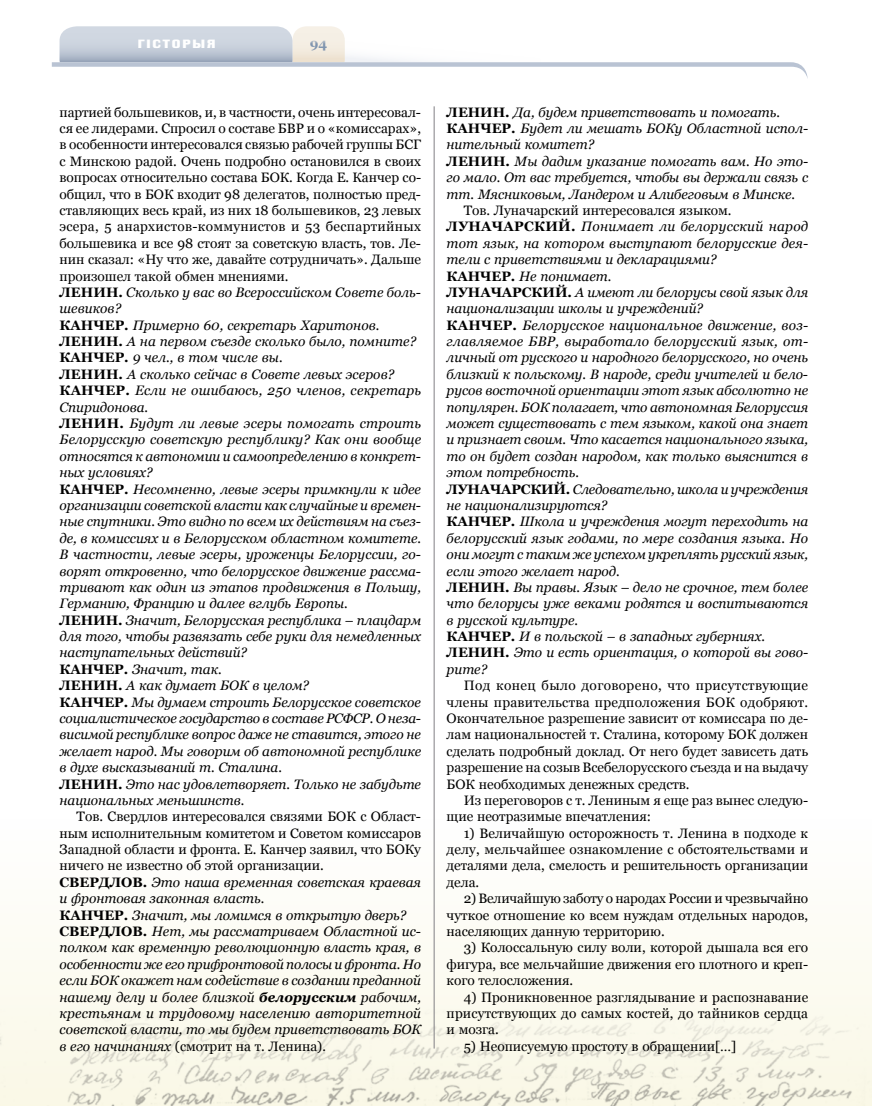
<style>
.page{position:relative;width:872px;height:1106px;background:#fff}
.page>*{position:absolute;margin:0;border:0;box-sizing:border-box;transform-origin:0 0}
.t1{font:italic 13.65px/16.4px "Georgia";color:#000}
.t2{font:13.65px/16.4px "Georgia";color:#000;text-align:justify}
.t3{font:700 13.5px "Georgia";color:#8095af}
.t4{font:12px "Black Grotesk C";letter-spacing:.15em;color:#fff}
.s1{font-style:normal}
.s2{font-weight:700;font-style:normal}
.s3{font-weight:700}
</style>
<div class="page">
<svg style="left:52px;top:26px;width:755px;height:51px"></svg>
<svg style="left:0;top:819px;width:872px;height:287px;fill:#fcfbf2"></svg>
<hr style="left:434px;top:106px;width:1px;height:942px;background:#818084">
<p class="t4" style="left:138px;top:36px;width:79px">гісторыя</p>
<p class="t3" style="left:309px;top:35px;width:19px">94</p>
<p class="t1" style="left:60px;top:104px;width:363px"><span class="s1">партией большевиков, и, в частности, очень интересовал&shy;ся ее лидерами. Спросил о составе БВР и о «комиссарах», в особенности интересовался связью рабочей группы БСГ с Минскою радой. Очень подробно остановился в своих вопросах относительно состава БОК. Когда Е. Канчер со&shy;общил, что в БОК входит 98 делегатов, полностью пред&shy;ставляющих весь край, из них 18 большевиков, 23 левых эсера, 5 анархистов-коммунистов и 53 беспартийных большевика и все 98 стоят за советскую власть, тов. Ле&shy;нин сказал: «Ну что же, давайте сотрудничать». Дальше произошел такой обмен мнениями.<br></span><span class="s2">ЛЕНИН.</span> Сколько у вас во Всероссийском Совете боль&shy;шевиков?<br><span class="s2">КАНЧЕР.</span> Примерно 60, секретарь Харитонов.<br><span class="s2">ЛЕНИН.</span> А на первом съезде сколько было, помните?<br><span class="s2">КАНЧЕР.</span> 9 чел., в том числе вы.<br><span class="s2">ЛЕНИН.</span> А сколько сейчас в Совете левых эсеров?<br><span class="s2">КАНЧЕР.</span> Если не ошибаюсь, 250 членов, секретарь Спиридонова.<br><span class="s2">ЛЕНИН.</span> Будут ли левые эсеры помогать строить Белорусскую советскую республику? Как они вообще относятся к автономии и самоопределению в конкрет&shy;ных условиях?<br><span class="s2">КАНЧЕР.</span> Несомненно, левые эсеры примкнули к идее организации советской власти как случайные и времен&shy;ные спутники. Это видно по всем их действиям на съез&shy;де, в комиссиях и в Белорусском областном комитете.<br>В частности, левые эсеры, уроженцы Белоруссии, го&shy;ворят откровенно, что белорусское движение рассма&shy;тривают как один из этапов продвижения в Польшу, Германию, Францию и далее вглубь Европы.<br><span class="s2">ЛЕНИН.</span> Значит, Белорусская республика – плацдарм для того, чтобы развязать себе руки для немедленных наступательных действий?<br><span class="s2">КАНЧЕР.</span> Значит, так.<br><span class="s2">ЛЕНИН.</span> А как думает БОК в целом?<br><span class="s2">КАНЧЕР.</span> Мы думаем строить Белорусское советское социалистическое государство в составе РСФСР. О неза&shy;висимой республике вопрос даже не ставится, этого не желает народ. Мы говорим об автономной республике в духе высказываний т. Сталина.<br><span class="s2">ЛЕНИН.</span> Это нас удовлетворяет. Только не забудьте национальных меньшинств.</p>
<p class="t1" style="left:60px;top:808px;width:363px;text-indent:17px"><span class="s1">Тов. Свердлов интересовался связями БОК с Област&shy;ным исполнительным комитетом и Советом комиссаров Западной области и фронта. Е. Канчер заявил, что БОКу ничего не известно об этой организации.<br></span><span class="s2">СВЕРДЛОВ.</span> Это наша временная советская краевая и фронтовая законная власть.<br><span class="s2">КАНЧЕР.</span> Значит, мы ломимся в открытую дверь?<br><span class="s2">СВЕРДЛОВ.</span> Нет, мы рассматриваем Областной ис&shy;полком как временную революционную власть края, в особенности же его прифронтовой полосы и фронта. Но если БОК окажет нам содействие в создании преданной нашему делу и более близкой <span class="s3">белорусским</span> рабочим, крестьянам и трудовому населению авторитетной советской власти, то мы будем приветствовать БОК в его начинаниях <span class="s1">(смотрит на т. Ленина)</span>.</p>
<p class="t1" style="left:446px;top:104px;width:363px"><span class="s2">ЛЕНИН.</span> Да, будем приветствовать и помогать.<br><span class="s2">КАНЧЕР.</span> Будет ли мешать БОКу Областной испол&shy;нительный комитет?<br><span class="s2">ЛЕНИН.</span> Мы дадим указание помогать вам. Но это&shy;го мало. От вас требуется, чтобы вы держали связь с тт. Мясниковым, Ландером и Алибеговым в Минске.</p>
<p class="t1" style="left:446px;top:202px;width:363px;text-indent:17px"><span class="s1">Тов. Луначарский интересовался языком.<br></span><span class="s2">ЛУНАЧАРСКИЙ.</span> Понимает ли белорусский народ тот язык, на котором выступают белорусские дея&shy;тели с приветствиями и декларациями?<br><span class="s2">КАНЧЕР.</span> Не понимает.<br><span class="s2">ЛУНАЧАРСКИЙ.</span> А имеют ли белорусы свой язык для национализации школы и учреждений?<br><span class="s2">КАНЧЕР.</span> Белорусское национальное движение, воз&shy;главляемое БВР, выработало белорусский язык, от&shy;личный от русского и народного белорусского, но очень близкий к польскому. В народе, среди учителей и бело&shy;русов восточной ориентации этот язык абсолютно не популярен. БОК полагает, что автономная Белоруссия может существовать с тем языком, какой она знает и признает своим. Что касается национального языка, то он будет создан народом, как только выяснится в этом потребность.<br><span class="s2">ЛУНАЧАРСКИЙ.</span> Следовательно, школа и учреждения не национализируются?<br><span class="s2">КАНЧЕР.</span> Школа и учреждения могут переходить на белорусский язык годами, по мере создания языка. Но они могут с таким же успехом укреплять русский язык, если этого желает народ.<br><span class="s2">ЛЕНИН.</span> Вы правы. Язык – дело не срочное, тем более что белорусы уже веками родятся и воспитываются в русской культуре.<br><span class="s2">КАНЧЕР.</span> И в польской – в западных губерниях.<br><span class="s2">ЛЕНИН.</span> Это и есть ориентация, о которой вы гово&shy;рите?</p>
<p class="t2" style="left:446px;top:677px;width:363px;text-indent:17px">Под конец было договорено, что присутствующие члены правительства предположения БОК одобряют.<br>Окончательное разрешение зависит от комиссара по де&shy;лам национальностей т. Сталина, которому БОК должен сделать подробный доклад. От него будет зависеть дать разрешение на созыв Всебелорусского съезда и на выдачу БОК необходимых денежных средств.</p>
<p class="t2" style="left:446px;top:792px;width:363px;text-indent:17px">Из переговоров с т. Лениным я еще раз вынес следую&shy;щие неотразимые впечатления:</p>
<p class="t2" style="left:446px;top:824px;width:363px;text-indent:17px">1) Величайшую осторожность т. Ленина в подходе к делу, мельчайшее ознакомление с обстоятельствами и деталями дела, смелость и решительность организации дела.</p>
<p class="t2" style="left:446px;top:890px;width:363px;text-indent:17px">2) Величайшую заботу о народах России и чрезвычайно чуткое отношение ко всем нуждам отдельных народов, населяющих данную территорию.</p>
<p class="t2" style="left:446px;top:939px;width:363px;text-indent:17px">3) Колоссальную силу воли, которой дышала вся его фигура, все мельчайшие движения его плотного и креп&shy;кого телосложения.</p>
<p class="t2" style="left:446px;top:988px;width:363px;text-indent:17px">4) Проникновенное разглядывание и распознавание присутствующих до самых костей, до тайников сердца и мозга.</p>
<p class="t2" style="left:463px;top:1037px;width:274px">5) Неописуемую простоту в обращении[…]</p>
</div>
